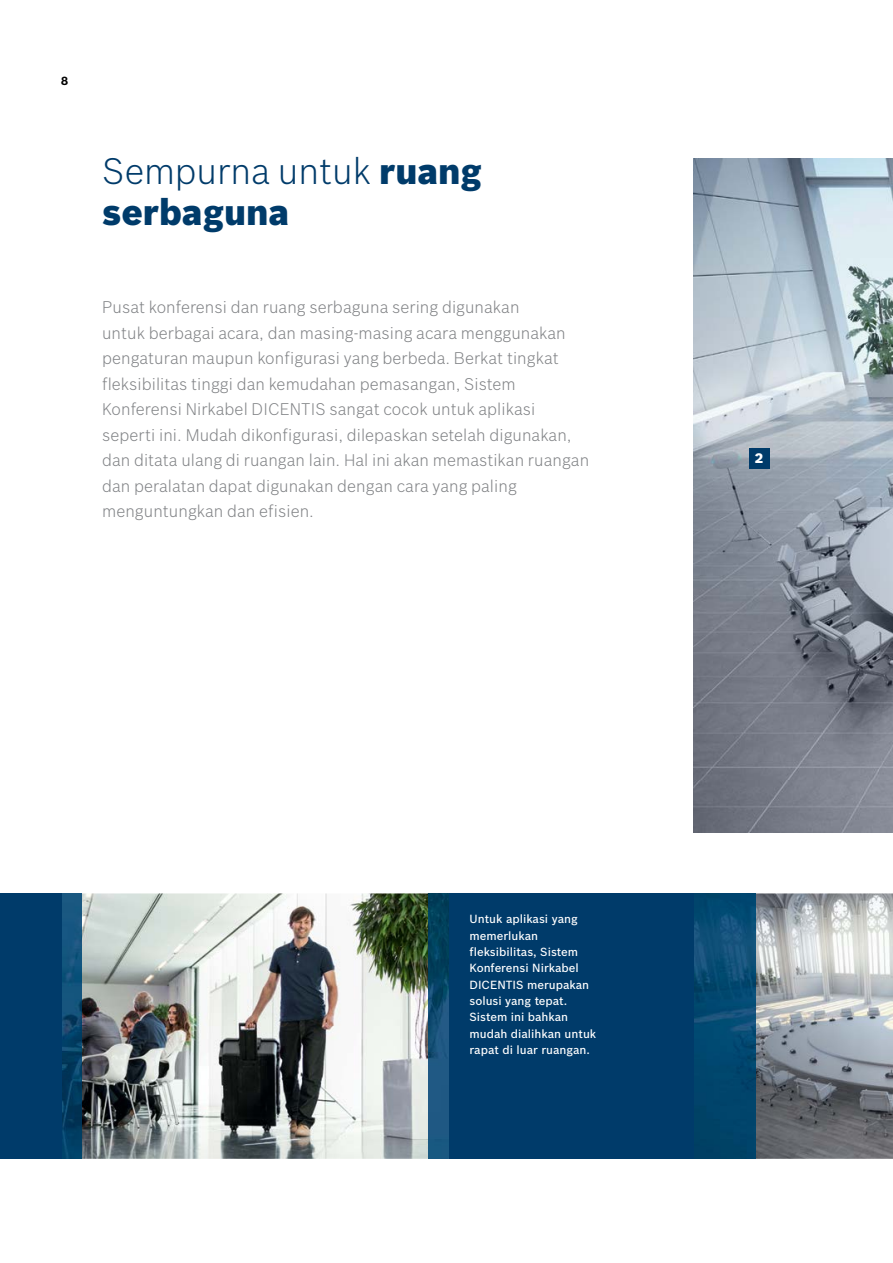
<style>
.page{position:relative;width:893px;height:1263px;background:#fff}
.page>*{position:absolute;margin:0;border:0;box-sizing:border-box;transform-origin:0 0}
.t1{font:900 36px/40.8px "Bosch Sans";color:#003b6a}
.t2{font:300 16.5px/25.5px "Bosch Sans";letter-spacing:.005em;color:#808285}
.t3{font:900 13.5px "Bosch Sans";color:#fff}
.t4{font:500 11.55px/16.4px "Bosch Sans";color:#fff}
.t5{font:700 11.55px "Bosch Sans";color:#000}
.s1{font-weight:300}
</style>
<div class="page">
<img style="left:82px;top:893px;width:347px;height:266px">
<img style="left:755px;top:893px;width:138px;height:266px">
<img style="left:694px;top:159px;width:199px;height:673px">
<img style="left:429px;top:893px;width:20px;height:266px">
<img style="left:694px;top:893px;width:61px;height:266px">
<img style="left:61px;top:893px;width:21px;height:266px">
<div style="left:449px;top:893px;width:245px;height:266px;background:#003b6a"></div>
<div style="left:0;top:893px;width:61px;height:266px;background:#003b6a"></div>
<div style="left:749px;top:448px;width:20px;height:20px;background:#003b6a"></div>
<p class="t5" style="left:61px;top:72px;width:8px">8</p>
<h1 class="t1" style="left:102px;top:149px;width:381px"><span class="s1">Sempurna untuk</span> ruang serbaguna</h1>
<p class="t2" style="left:102px;top:294px;width:489px">Pusat konferensi dan ruang serbaguna sering digunakan<br>untuk berbagai acara, dan masing-masing acara menggunakan pengaturan maupun konfigurasi yang berbeda. Berkat tingkat fleksibilitas tinggi dan kemudahan pemasangan, Sistem Konferensi Nirkabel DICENTIS sangat cocok untuk aplikasi seperti ini. Mudah dikonfigurasi, dilepaskan setelah digunakan, dan ditata ulang di ruangan lain. Hal ini akan memastikan ruangan dan peralatan dapat digunakan dengan cara yang paling menguntungkan dan efisien.</p>
<p class="t4" style="left:469px;top:910px;width:128px">Untuk aplikasi yang memerlukan fleksibilitas, Sistem<br>Konferensi Nirkabel<br>DICENTIS merupakan solusi yang tepat.<br>Sistem ini bahkan mudah dialihkan untuk rapat di luar ruangan.</p>
<p class="t3" style="left:755px;top:448px;width:10px">2</p>
</div>
